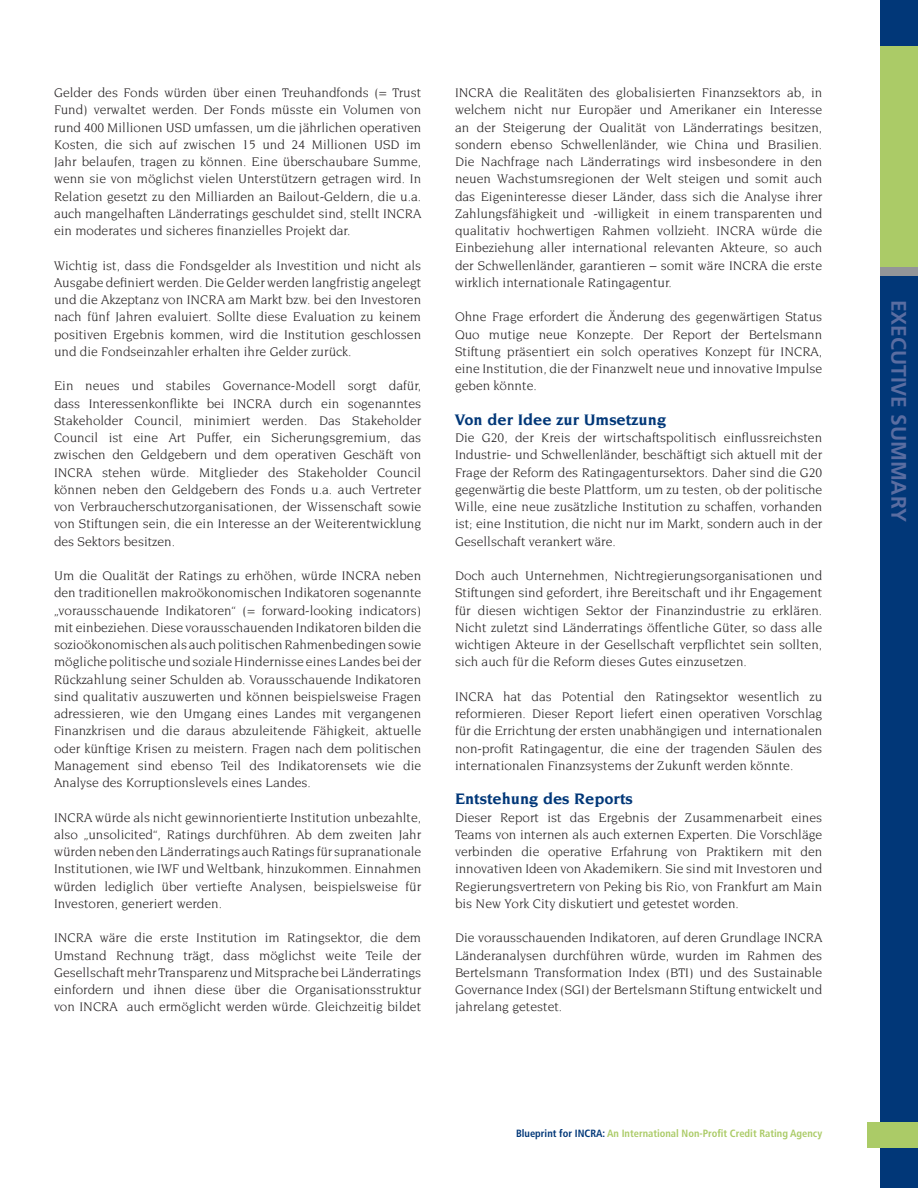
<style>
.page{position:relative;width:918px;height:1188px;background:#fff}
.page>*{position:absolute;margin:0;border:0;box-sizing:border-box;transform-origin:0 0}
.t1{font:700 21px "Frutiger";color:#5a6da1}
.t2{font:700 16.5px "Novarese";color:#013778}
.t3{font:13.5px/17.2px "Novarese";color:#231f20;text-align:justify}
.t4{font:700 condensed 10.5px "Frutiger";color:#abcb67}
.s1{color:#013778}
</style>
<div class="page">
<div style="left:880px;top:276px;width:38px;height:912px;background:#013778"></div>
<div style="left:880px;top:0;width:38px;height:46px;background:#013778"></div>
<div style="left:880px;top:267px;width:38px;height:9px;background:#939598"></div>
<div style="left:880px;top:46px;width:38px;height:221px;background:#abcb67"></div>
<div style="left:867px;top:1122px;width:51px;height:26px;background:#abcb67"></div>
<p class="t3" style="left:54px;top:84px;width:369px">Gelder des Fonds würden über einen Treuhandfonds (= Trust Fund) verwaltet werden. Der Fonds müsste ein Volumen von rund 400 Millionen USD umfassen, um die jährlichen operativen Kosten, die sich auf zwischen 15 und 24 Millionen USD im Jahr belaufen, tragen zu können. Eine überschaubare Summe, wenn sie von möglichst vielen Unterstützern getragen wird. In Relation gesetzt zu den Milliarden an Bailout-Geldern, die u.a. auch mangelhaften Länderratings geschuldet sind, stellt INCRA ein moderates und sicheres finanzielles Projekt dar.</p>
<p class="t3" style="left:54px;top:257px;width:369px">Wichtig ist, dass die Fondsgelder als Investition und nicht als Ausgabe definiert werden. Die Gelder werden langfristig angelegt und die Akzeptanz von INCRA am Markt bzw. bei den Investoren nach fünf Jahren evaluiert. Sollte diese Evaluation zu keinem positiven Ergebnis kommen, wird die Institution geschlossen und die Fondseinzahler erhalten ihre Gelder zurück.</p>
<p class="t3" style="left:54px;top:377px;width:369px">Ein neues und stabiles Governance-Modell sorgt dafür, dass Interessenkonflikte bei INCRA durch ein sogenanntes Stakeholder Council, minimiert werden. Das Stakeholder Council ist eine Art Puffer, ein Sicherungsgremium, das zwischen den Geldgebern und dem operativen Geschäft von INCRA stehen würde. Mitglieder des Stakeholder Council können neben den Geldgebern des Fonds u.a. auch Vertreter von Verbraucherschutzorganisationen, der Wissenschaft sowie von Stiftungen sein, die ein Interesse an der Weiterentwicklung des Sektors besitzen.</p>
<p class="t3" style="left:54px;top:567px;width:369px">Um die Qualität der Ratings zu erhöhen, würde INCRA neben den traditionellen makroökonomischen Indikatoren sogenannte „vorausschauende Indikatoren“ (= forward-looking indicators) mit einbeziehen. Diese vorausschauenden Indikatoren bilden die sozioökonomischen als auch politischen Rahmenbedingen sowie mögliche politische und soziale Hindernisse eines Landes bei der Rückzahlung seiner Schulden ab. Vorausschauende Indikatoren sind qualitativ auszuwerten und können beispielsweise Fragen adressieren, wie den Umgang eines Landes mit vergangenen Finanzkrisen und die daraus abzuleitende Fähigkeit, aktuelle oder künftige Krisen zu meistern. Fragen nach dem politischen Management sind ebenso Teil des Indikatorensets wie die Analyse des Korruptionslevels eines Landes.</p>
<p class="t3" style="left:54px;top:809px;width:369px">INCRA würde als nicht gewinnorientierte Institution unbezahlte, also „unsolicited“, Ratings durchführen. Ab dem zweiten Jahr würden neben den Länderratings auch Ratings für supranationale Institutionen, wie IWF und Weltbank, hinzukommen. Einnahmen würden lediglich über vertiefte Analysen, beispielsweise für Investoren, generiert werden.</p>
<p class="t3" style="left:54px;top:929px;width:369px">INCRA wäre die erste Institution im Ratingsektor, die dem Umstand Rechnung trägt, dass möglichst weite Teile der Gesellschaft mehr Transparenz und Mitsprache bei Länderratings einfordern und ihnen diese über die Organisationsstruktur von INCRA auch ermöglicht werden würde. Gleichzeitig bildet</p>
<p class="t3" style="left:455px;top:84px;width:369px">INCRA die Realitäten des globalisierten Finanzsektors ab, in welchem nicht nur Europäer und Amerikaner ein Interesse an der Steigerung der Qualität von Länderratings besitzen, sondern ebenso Schwellenländer, wie China und Brasilien.<br>Die Nachfrage nach Länderratings wird insbesondere in den neuen Wachstumsregionen der Welt steigen und somit auch das Eigeninteresse dieser Länder, dass sich die Analyse ihrer Zahlungsfähigkeit und -willigkeit in einem transparenten und qualitativ hochwertigen Rahmen vollzieht. INCRA würde die Einbeziehung aller international relevanten Akteure, so auch der Schwellenländer, garantieren – somit wäre INCRA die erste wirklich internationale Ratingagentur.</p>
<p class="t3" style="left:455px;top:308px;width:369px">Ohne Frage erfordert die Änderung des gegenwärtigen Status Quo mutige neue Konzepte. Der Report der Bertelsmann Stiftung präsentiert ein solch operatives Konzept für INCRA, eine Institution, die der Finanzwelt neue und innovative Impulse geben könnte.</p>
<p class="t2" style="left:455px;top:410px;width:213px">Von der Idee zur Umsetzung</p>
<p class="t3" style="left:455px;top:429px;width:369px">Die G20, der Kreis der wirtschaftspolitisch einflussreichsten Industrie- und Schwellenländer, beschäftigt sich aktuell mit der Frage der Reform des Ratingagentursektors. Daher sind die G20 gegenwärtig die beste Plattform, um zu testen, ob der politische Wille, eine neue zusätzliche Institution zu schaffen, vorhanden ist; eine Institution, die nicht nur im Markt, sondern auch in der Gesellschaft verankert wäre.</p>
<p class="t3" style="left:455px;top:567px;width:369px">Doch auch Unternehmen, Nichtregierungsorganisationen und Stiftungen sind gefordert, ihre Bereitschaft und ihr Engagement für diesen wichtigen Sektor der Finanzindustrie zu erklären.<br>Nicht zuletzt sind Länderratings öffentliche Güter, so dass alle wichtigen Akteure in der Gesellschaft verpflichtet sein sollten, sich auch für die Reform dieses Gutes einzusetzen.</p>
<p class="t3" style="left:455px;top:688px;width:369px">INCRA hat das Potential den Ratingsektor wesentlich zu reformieren. Dieser Report liefert einen operativen Vorschlag für die Errichtung der ersten unabhängigen und internationalen non-profit Ratingagentur, die eine der tragenden Säulen des internationalen Finanzsystems der Zukunft werden könnte.</p>
<p class="t2" style="left:455px;top:790px;width:179px">Entstehung des Reports</p>
<p class="t3" style="left:455px;top:809px;width:369px">Dieser Report ist das Ergebnis der Zusammenarbeit eines Teams von internen als auch externen Experten. Die Vorschläge verbinden die operative Erfahrung von Praktikern mit den innovativen Ideen von Akademikern. Sie sind mit Investoren und Regierungsvertretern von Peking bis Rio, von Frankfurt am Main bis New York City diskutiert und getestet worden.</p>
<p class="t3" style="left:455px;top:929px;width:369px">Die vorausschauenden Indikatoren, auf deren Grundlage INCRA Länderanalysen durchführen würde, wurden im Rahmen des Bertelsmann Transformation Index (BTI) und des Sustainable Governance Index (SGI) der Bertelsmann Stiftung entwickelt und jahrelang getestet.</p>
<p class="t4" style="left:516px;top:1128px;width:308px"><span class="s1">Blueprint for INCRA:</span> An International Non-Profit Credit Rating Agency</p>
<p class="t1" style="left:911px;top:300px;width:224px;rotate:90deg">EXECUTIVE SUMMARY</p>
</div>
